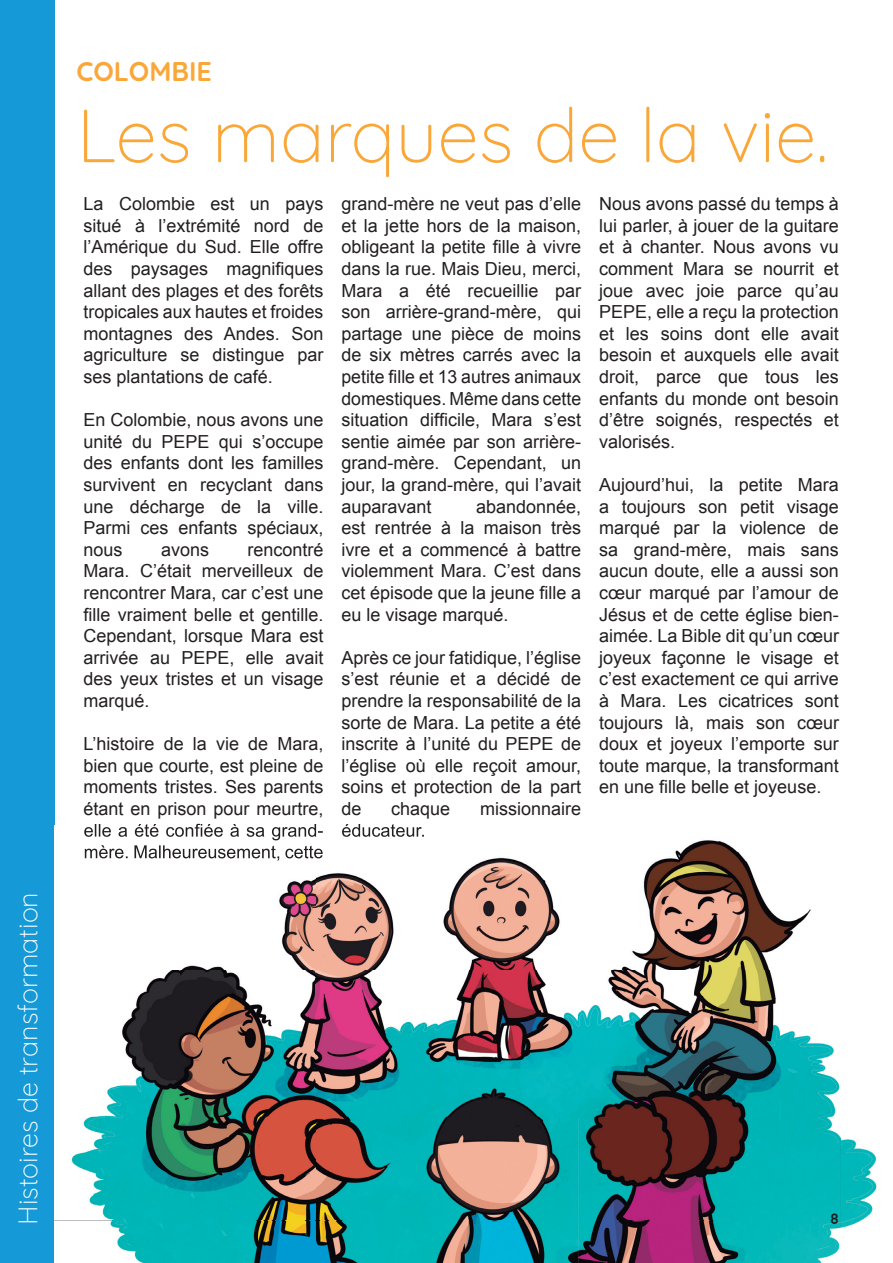
<style>
.page{position:relative;width:893px;height:1263px;background:#fff}
.page>*{position:absolute;margin:0;border:0;box-sizing:border-box;transform-origin:0 0}
.t1{font:300 75px "Quicksand";color:#faa73a}
.t2{font:300 27px "Quicksand";color:#fff}
.t3{font:700 27px "Quicksand";color:#faa73a}
.t4{font:18px/21.6px "Arial";color:#231f20;text-align:justify}
.t5{font:700 15px "Quicksand";color:#231f20}
</style>
<div class="page">
<div style="left:0;top:0;width:54px;height:1263px;background:#1599d7"></div>
<img style="left:71px;top:840px;width:806px;height:423px">
<img style="left:54px;top:1220px;width:745px;height:1px">
<img style="left:84px;top:825px;width:239px;height:15px">
<img style="left:85px;top:845px;width:238px;height:16px">
<img style="left:342px;top:825px;width:82px;height:12px">
<h2 class="t2" style="left:7px;top:1225px;width:334px;rotate:-90deg">Histoires de transformation</h2>
<h2 class="t3" style="left:77px;top:49px;width:137px">COLOMBIE</h2>
<h1 class="t1" style="left:77px;top:77px;width:753px">Les marques de la vie.</h1>
<p class="t4" style="left:84px;top:193px;width:241px">La Colombie est un pays situé à l’extrémité nord de l’Amérique du Sud. Elle offre des paysages magnifiques allant des plages et des forêts tropicales aux hautes et froides montagnes des Andes. Son agriculture se distingue par ses plantations de café.</p>
<p class="t4" style="left:84px;top:409px;width:241px">En Colombie, nous avons une unité du PEPE qui s’occupe des enfants dont les familles survivent en recyclant dans une décharge de la ville.<br>Parmi ces enfants spéciaux, nous</p>
<p class="t4" style="left:84px;top:539px;width:241px;text-indent:164px">rencontré Mara. C’était merveilleux de rencontrer Mara, car c’est une fille vraiment belle et gentille.<br>Cependant, lorsque Mara est arrivée au PEPE, elle avait des yeux tristes et un visage marqué.</p>
<p class="t4" style="left:84px;top:733px;width:241px">L’histoire de la vie de Mara, bien que courte, est pleine de moments tristes. Ses parents étant en prison pour meurtre,</p>
<p class="t4" style="left:161px;top:539px;width:50px">avons</p>
<p class="t4" style="left:341px;top:193px;width:241px">grand-mère ne veut pas d’elle et la jette hors de la maison, obligeant la petite fille à vivre dans la rue. Mais Dieu, merci, Mara a été recueillie par son arrière-grand-mère, qui partage une pièce de moins de six mètres carrés avec la petite fille et 13 autres animaux domestiques. Même dans cette situation difficile, Mara s’est sentie aimée par son arrière&shy;grand-mère. Cependant, un jour, la grand-mère, qui l’avait auparavant</p>
<p class="t4" style="left:341px;top:496px;width:241px;text-indent:135px">abandonnée, est rentrée à la maison très ivre et a commencé à battre violemment Mara. C’est dans cet épisode que la jeune fille a eu le visage marqué.</p>
<p class="t4" style="left:341px;top:647px;width:241px">Après ce jour fatidique, l’église s’est réunie et a décidé de prendre la responsabilité de la sorte de Mara. La petite a été inscrite à l’unité du PEPE de l’église où elle reçoit amour, soins et protection de la part de</p>
<p class="t4" style="left:391px;top:798px;width:61px">chaque</p>
<p class="t4" style="left:480px;top:798px;width:103px">missionnaire</p>
<p class="t4" style="left:599px;top:193px;width:241px">Nous avons passé du temps à lui parler, à jouer de la guitare et à chanter. Nous avons vu comment Mara se nourrit et joue avec joie parce qu’au PEPE, elle a reçu la protection et les soins dont elle avait besoin et auxquels elle avait droit, parce que tous les enfants du monde ont besoin d’être soignés, respectés et valorisés.</p>
<p class="t4" style="left:599px;top:474px;width:241px">Aujourd’hui, la petite Mara a toujours son petit visage marqué par la violence de sa grand-mère, mais sans aucun doute, elle a aussi son cœur marqué par l’amour de Jésus et de cette église bien&shy;aimée. La Bible dit qu’un cœur joyeux façonne le visage et c’est exactement ce qui arrive à Mara. Les cicatrices sont toujours là, mais son cœur doux et joyeux l’emporte sur toute marque, la transformant en une fille belle et joyeuse.</p>
<p class="t5" style="left:830px;top:1206px;width:10px">8</p>
</div>
